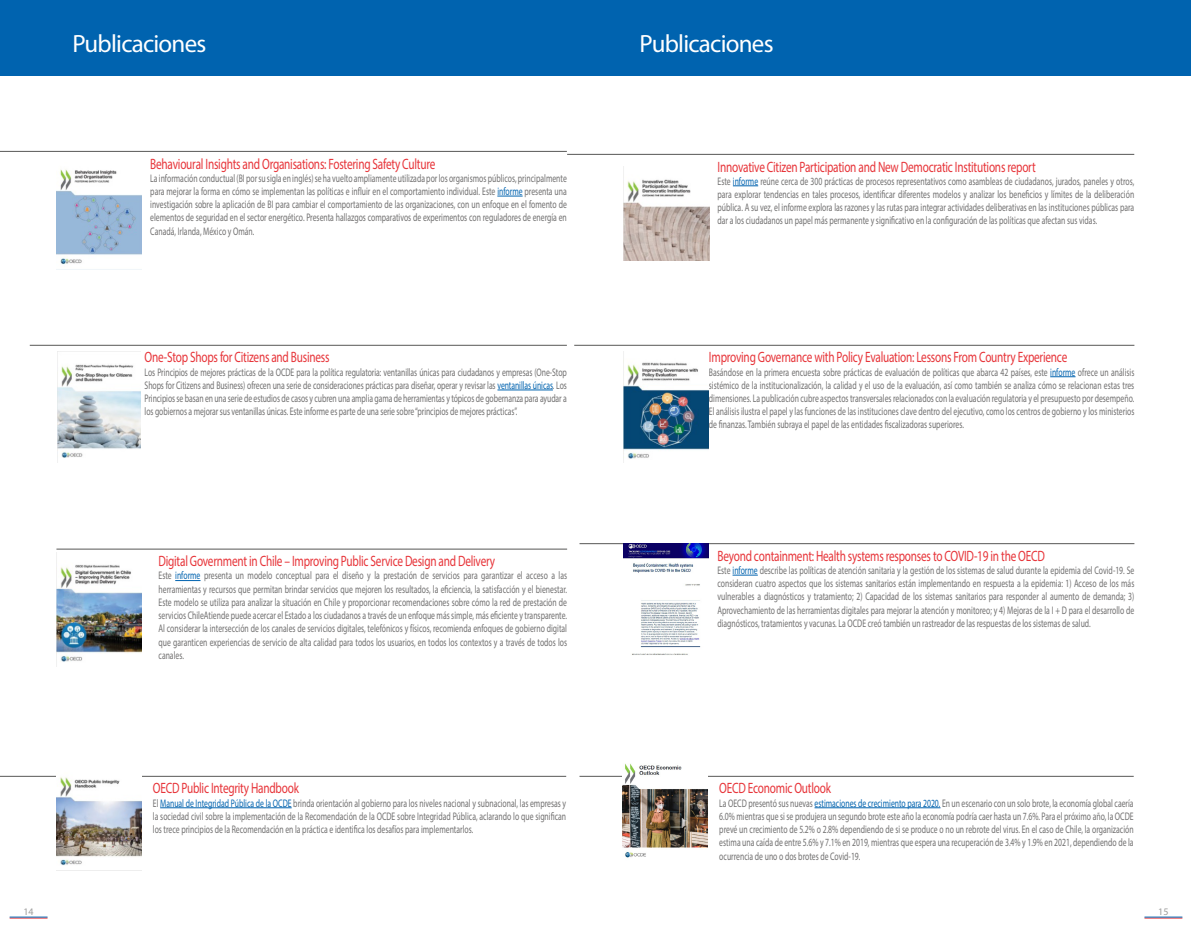
<style>
.page{position:relative;width:1191px;height:936px;background:#fff}
.page>*{position:absolute;margin:0;border:0;box-sizing:border-box;transform-origin:0 0}
._002_Título{font:25px "Myriad Pro";letter-spacing:-.03em;color:#fff}
.Título_Publicaciones{font:15px "Myriad Pro";letter-spacing:-.02em;color:#e73439;scale:.75 1}
.Texto_Publicacione{font:11px/13.2px "Myriad Pro";color:#706f6f;text-align:justify;scale:.7 1}
.t1{font:10px "Myriad Pro";color:#9d9d9c}
.s1{color:#0063af}
</style>
<div class="page">
<hr style="left:10px;top:917px;width:38px;height:1px;background:#e73439">
<hr style="left:10px;top:916px;width:38px;height:1px;background:#0063af">
<hr style="left:1144px;top:917px;width:38px;height:1px;background:#e73439">
<hr style="left:1144px;top:916px;width:38px;height:1px;background:#0063af">
<hr style="left:0;top:151px;width:567px;height:1px;background:#575756">
<svg style="left:497px;top:196px;width:25px;height:1px"></svg>
<hr style="left:30px;top:345px;width:537px;height:1px;background:#575756">
<hr style="left:497px;top:389px;width:56px;height:1px;background:#0063af">
<div style="left:0;top:0;width:595px;height:75px;background:#0063af"></div>
<img style="left:56px;top:169px;width:85px;height:101px">
<img style="left:57px;top:351px;width:84px;height:112px">
<hr style="left:0;top:776px;width:566px;height:1px;background:#575756">
<hr style="left:160px;top:807px;width:132px;height:1px;background:#0063af">
<img style="left:56px;top:776px;width:85px;height:90px">
<hr style="left:567px;top:154px;width:567px;height:1px;background:#575756">
<svg style="left:733px;top:185px;width:25px;height:1px"></svg>
<hr style="left:574px;top:345px;width:560px;height:1px;background:#575756">
<svg style="left:1050px;top:376px;width:25px;height:1px"></svg>
<hr style="left:579px;top:543px;width:555px;height:1px;background:#575756">
<svg style="left:732px;top:574px;width:26px;height:1px"></svg>
<div style="left:595px;top:0;width:596px;height:75px;background:#0063af"></div>
<img style="left:623px;top:166px;width:86px;height:95px">
<img style="left:623px;top:351px;width:86px;height:112px">
<img style="left:624px;top:544px;width:85px;height:111px">
<hr style="left:579px;top:776px;width:554px;height:1px;background:#575756">
<hr style="left:814px;top:807px;width:126px;height:1px;background:#0063af">
<img style="left:623px;top:763px;width:85px;height:95px">
<hr style="left:56px;top:549px;width:511px;height:1px;background:#575756">
<svg style="left:175px;top:580px;width:25px;height:1px"></svg>
<img style="left:56px;top:553px;width:85px;height:113px">
<p class="_002_Título" style="left:72px;top:28px;width:135px">Publicaciones</p>
<p class="Título_Publicaciones" style="left:150px;top:154px;width:381px">Behavioural Insights and Organisations: Fostering Safety Culture</p>
<p class="Texto_Publicacione" style="left:150px;top:171px;width:596px">La información conductual (BI por su sigla en inglés) se ha vuelto ampliamente utilizada por los organismos públicos, principalmente para mejorar la forma en cómo se implementan las políticas e influir en el comportamiento individual. Este <span class="s1">informe</span> presenta una investigación sobre la aplicación de BI para cambiar el comportamiento de las organizaciones, con un enfoque en el fomento de elementos de seguridad en el sector energético. Presenta hallazgos comparativos de experimentos con reguladores de energía en Canadá, Irlanda, México y Omán.</p>
<p class="Título_Publicaciones" style="left:145px;top:348px;width:248px">One-Stop Shops for Citizens and Business</p>
<p class="Texto_Publicacione" style="left:145px;top:365px;width:605px">Los Principios de mejores prácticas de la OCDE para la política regulatoria: ventanillas únicas para ciudadanos y empresas (One-Stop Shops for Citizens and Business) ofrecen una serie de consideraciones prácticas para diseñar, operar y revisar las <span class="s1">ventanillas únicas</span>. Los Principios se basan en una serie de estudios de casos y cubren una amplia gama de herramientas y tópicos de gobernanza para ayudar a los gobiernos a mejorar sus ventanillas únicas. Este informe es parte de una serie sobre “principios de mejores prácticas”.</p>
<p class="Título_Publicaciones" style="left:158px;top:552px;width:450px">Digital Government in Chile – Improving Public Service Design and Delivery</p>
<p class="Texto_Publicacione" style="left:158px;top:569px;width:585px">Este <span class="s1">informe</span> presenta un modelo conceptual para el diseño y la prestación de servicios para garantizar el acceso a las herramientas y recursos que permitan brindar servicios que mejoren los resultados, la eficiencia, la satisfacción y el bienestar.<br>Este modelo se utiliza para analizar la situación en Chile y proporcionar recomendaciones sobre cómo la red de prestación de servicios ChileAtiende puede acercar el Estado a los ciudadanos a través de un enfoque más simple, más eficiente y transparente.<br>Al considerar la intersección de los canales de servicios digitales, telefónicos y físicos, recomienda enfoques de gobierno digital que garanticen experiencias de servicio de alta calidad para todos los usuarios, en todos los contextos y a través de todos los canales.</p>
<p class="Título_Publicaciones" style="left:153px;top:779px;width:196px">OECD Public Integrity Handbook</p>
<p class="Texto_Publicacione" style="left:153px;top:796px;width:592px">El <span class="s1">Manual de Integridad Pública de la OCDE</span> brinda orientación al gobierno para los niveles nacional y subnacional, las empresas y la sociedad civil sobre la implementación de la Recomendación de la OCDE sobre Integridad Pública, aclarando lo que significan los trece principios de la Recomendación en la práctica e identifica los desafíos para implementarlos.</p>
<p class="_002_Título" style="left:639px;top:28px;width:135px">Publicaciones</p>
<p class="Título_Publicaciones" style="left:717px;top:157px;width:426px">Innovative Citizen Participation and New Democratic Institutions report</p>
<p class="Texto_Publicacione" style="left:717px;top:174px;width:597px">Este <span class="s1">informe</span> reúne cerca de 300 prácticas de procesos representativos como asambleas de ciudadanos, jurados, paneles y otros, para explorar tendencias en tales procesos, identificar diferentes modelos y analizar los beneficios y límites de la deliberación pública. A su vez, el informe explora las razones y las rutas para integrar actividades deliberativas en las instituciones públicas para dar a los ciudadanos un papel más permanente y significativo en la configuración de las políticas que afectan sus vidas.</p>
<p class="Título_Publicaciones" style="left:709px;top:348px;width:479px">Improving Governance with Policy Evaluation: Lessons From Country Experience</p>
<p class="Texto_Publicacione" style="left:709px;top:365px;width:609px">Basándose en la primera encuesta sobre prácticas de evaluación de políticas que abarca 42 países, este <span class="s1">informe</span> ofrece un análisis sistémico de la institucionalización, la calidad y el uso de la evaluación, así como también se analiza cómo se relacionan estas tres dimensiones. La publicación cubre aspectos transversales relacionados con la evaluación regulatoria y el presupuesto por desempeño.<br>El análisis ilustra el papel y las funciones de las instituciones clave dentro del ejecutivo, como los centros de gobierno y los ministerios de finanzas. También subraya el papel de las entidades fiscalizadoras superiores.</p>
<p class="Título_Publicaciones" style="left:717px;top:546px;width:438px">Beyond containment: Health systems responses to COVID-19 in the OECD</p>
<p class="Texto_Publicacione" style="left:717px;top:563px;width:597px">Este <span class="s1">informe</span> describe las políticas de atención sanitaria y la gestión de los sistemas de salud durante la epidemia del Covid-19. Se consideran cuatro aspectos que los sistemas sanitarios están implementando en respuesta a la epidemia: 1) Acceso de los más vulnerables a diagnósticos y tratamiento; 2) Capacidad de los sistemas sanitarios para responder al aumento de demanda; 3)<br>Aprovechamiento de las herramientas digitales para mejorar la atención y monitoreo; y 4) Mejoras de la I + D para el desarrollo de diagnósticos, tratamientos y vacunas. La OCDE creó también un rastreador de las respuestas de los sistemas de salud.</p>
<p class="Título_Publicaciones" style="left:719px;top:779px;width:150px">OECD Economic Outlook</p>
<p class="Texto_Publicacione" style="left:719px;top:796px;width:593px">La OECD presentó sus nuevas <span class="s1">estimaciones de crecimiento para 2020.</span> En un escenario con un solo brote, la economía global caería 6.0% mientras que si se produjera un segundo brote este año la economía podría caer hasta un 7.6%. Para el próximo año, la OCDE prevé un crecimiento de 5.2% o 2.8% dependiendo de si se produce o no un rebrote del virus. En el caso de Chile, la organización estima una caída de entre 5.6% y 7.1% en 2019, mientras que espera una recuperación de 3.4% y 1.9% en 2021, dependiendo de la ocurrencia de uno o dos brotes de Covid-19.</p>
<p class="t1" style="left:23px;top:905px;width:12px">14</p>
<p class="t1" style="left:1158px;top:905px;width:12px">15</p>
</div>
